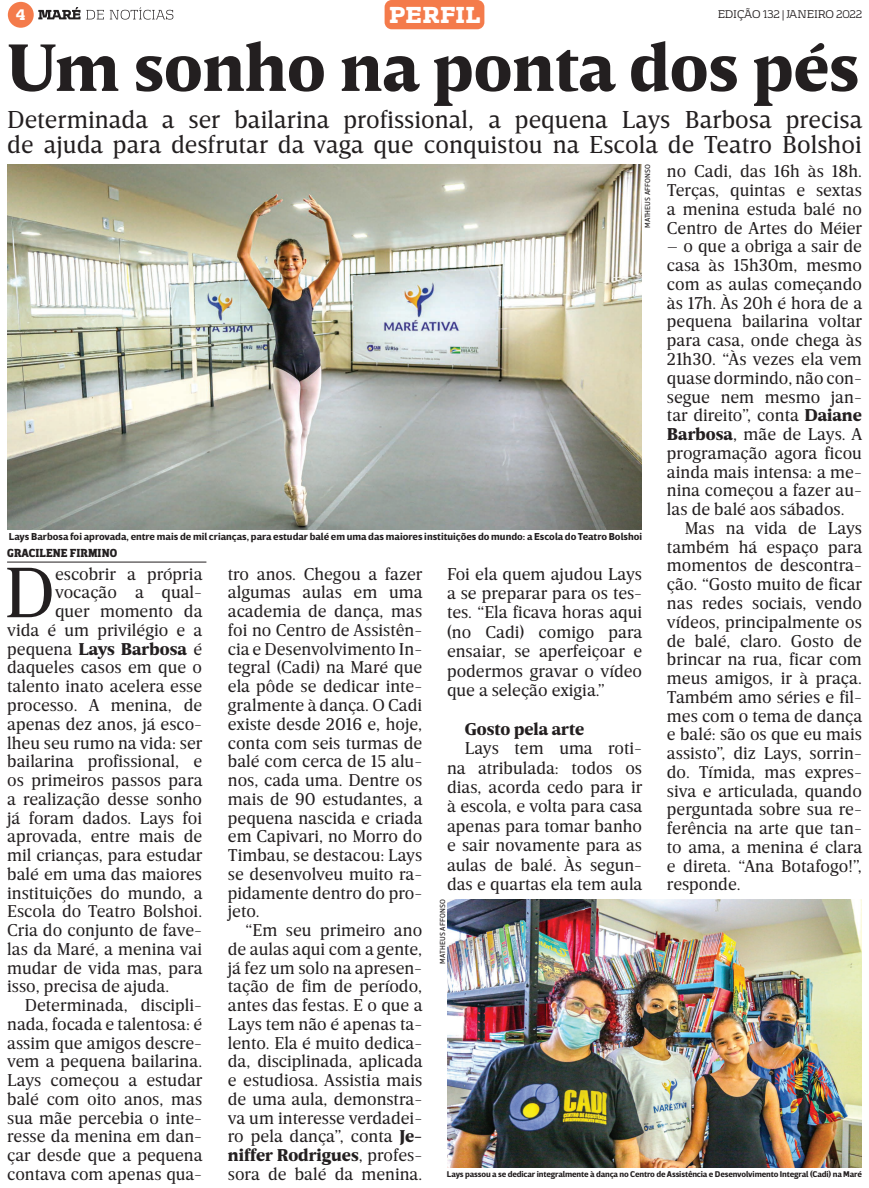
<style>
.page{position:relative;width:869px;height:1188px;background:#fff}
.page>*{position:absolute;margin:0;border:0;box-sizing:border-box;transform-origin:0 0}
.t1{font:72.62px "Breve News";color:#231f20}
.t2{font:900 68.25px "Breve Text";color:#231f20}
.t3{font:25px/25px "Breve Text";color:#231f20}
.t4{font:900 20.88px "Vezus Serif W01";color:#fff}
.t5{font:17.5px/18.8px "Breve News";color:#231f20;text-align:justify}
.t6{font:900 17.5px "Breve News";color:#231f20}
.t7{font:900 13.75px "Vezus Serif W01";color:#fff}
.t8{font:900 11.25px "Breve Slab Title";letter-spacing:.01em;color:#231f20}
.t9{font:700 10.25px "Breve Sans Text";color:#231f20}
.t10{font:10px "Vezus Serif W01";color:#231f20}
.t11{font:700 8.5px "Breve Sans Text";letter-spacing:-.015em;color:#231f20}
.t12{font:7.5px "Breve Sans Text";letter-spacing:.01em;color:#231f20}
.s1{font-weight:900}
.s2{font-weight:400}
</style>
<div class="page">
<img style="left:7px;top:164px;width:634px;height:365px">
<hr style="left:7px;top:561px;width:199px;height:1px;background:#231f20">
<div style="left:384px;top:0;width:100px;height:29px;background:#f47b4b;border-radius:7px"></div>
<img style="left:447px;top:899px;width:414px;height:267px">
<svg style="left:38px;top:7px;width:42px;height:12px"></svg>
<svg style="left:86px;top:10px;width:18px;height:9px"></svg>
<svg style="left:110px;top:7px;width:63px;height:13px"></svg>
<div style="left:8px;top:2px;width:26px;height:26px;background:#f47b4b;border-radius:50%"></div>
<p class="t4" style="left:389px;top:1px;width:93px">PERFIL</p>
<p class="t7" style="left:16px;top:5px;width:11px">4</p>
<p class="t10" style="left:717px;top:8px;width:146px">EDIÇÃO 132 | JANEIRO 2022</p>
<h2 class="t2" style="left:7px;top:28px;width:853px">Um sonho na ponta dos pés</h2>
<h3 class="t3" style="left:7px;top:107px;width:856px">Determinada a ser bailarina profissional, a pequena Lays Barbosa precisa de ajuda para desfrutar da vaga que conquistou na Escola de Teatro Bolshoi</h3>
<p class="t12" style="left:643px;top:228px;width:66px;rotate:-90deg">MATHEUS AFFONSO</p>
<p class="t5" style="left:666px;top:162px;width:197px">no Cadi, das 16h às 18h.<br>Terças, quintas e sextas a menina estuda balé no Centro de Artes do Méier</p>
<p class="t5" style="left:666px;top:237px;width:197px">– o que a obriga a sair de casa às 15h30m, mesmo com as aulas começando às 17h. Às 20h é hora de a pequena bailarina voltar para casa, onde chega às 21h30. “Às vezes ela vem quase dormindo, não con&shy;segue nem mesmo jan&shy;tar direito”, conta <span class="s1">Daiane Barbosa</span>, mãe de Lays. A programação agora ficou ainda mais intensa: a me&shy;nina começou a fazer au&shy;las de balé aos sábados.</p>
<p class="t5" style="left:666px;top:518px;width:197px;text-indent:18px">Mas na vida de Lays também há espaço para momentos de descontra&shy;ção. “Gosto muito de ficar nas redes sociais, vendo vídeos, principalmente os de balé, claro. Gosto de brincar na rua, ficar com meus amigos, ir à praça.<br>Também amo séries e fil&shy;mes com o tema de dança e balé: são os que eu mais assisto”, diz Lays, sorrin&shy;do. Tímida, mas expres&shy;siva e articulada, quando perguntada sobre sua re&shy;ferência na arte que tan&shy;to ama, a menina é clara e direta. “Ana Botafogo!”, responde.</p>
<p class="t9" style="left:9px;top:530px;width:634px">Lays Barbosa foi aprovada, entre mais de mil crianças, para estudar balé em uma das maiores instituições do mundo: a Escola do Teatro Bolshoi</p>
<p class="t8" style="left:7px;top:545px;width:111px">GRACILENE FIRMINO</p>
<h1 class="t1" style="left:4px;top:551px;width:52px">D</h1>
<p class="t5" style="left:55px;top:564px;width:149px">escobrir a própria</p>
<p class="t5" style="left:228px;top:564px;width:196px">tro anos. Chegou a fazer algumas aulas em uma academia de dança, mas foi no Centro de Assistên&shy;cia e Desenvolvimento In&shy;tegral (Cadi) na Maré que ela pôde se dedicar inte&shy;gralmente à dança. O Cadi existe desde 2016 e, hoje, conta com seis turmas de balé com cerca de 15 alu&shy;nos, cada uma. Dentre os mais de 90 estudantes, a pequena nascida e criada em Capivari, no Morro do Timbau, se destacou: Lays se desenvolveu muito ra&shy;pidamente dentro do pro&shy;jeto.</p>
<p class="t5" style="left:228px;top:920px;width:196px;text-indent:18px">“Em seu primeiro ano de aulas aqui com a gente, já fez um solo na apresen&shy;tação de fim de período, antes das festas. E o que a Lays tem não é apenas ta&shy;lento. Ela é muito dedica&shy;da, disciplinada, aplicada e estudiosa. Assistia mais de uma aula, demonstra&shy;va um interesse verdadei&shy;ro pela dança”, conta <span class="s1">Je&shy;niffer Rodrigues</span>, profes&shy;sora de balé da menina.</p>
<p class="t5" style="left:447px;top:564px;width:197px;line-height:19.4px">Foi ela quem ajudou Lays a se preparar para os tes&shy;tes. “Ela ficava horas aqui (no Cadi) comigo para ensaiar, se aperfeiçoar e podermos gravar o vídeo que a seleção exigia.”</p>
<p class="t6" style="left:464px;top:718px;width:121px">Gosto pela arte</p>
<p class="t5" style="left:447px;top:738px;width:197px;line-height:19.4px;text-indent:18px">Lays tem uma roti&shy;na atribulada: todos os dias, acorda cedo para ir à escola, e volta para casa apenas para tomar banho e sair novamente para as aulas de balé. Às segun&shy;das e quartas ela tem aula</p>
<p class="t5" style="left:55px;top:583px;width:148px">vocação a qual-</p>
<p class="t5" style="left:55px;top:602px;width:149px">quer momento da</p>
<p class="t5" style="left:7px;top:620px;width:197px">vida é um privilégio e a</p>
<p class="t6" style="left:7px;top:638px;width:196px"><span class="s2">pequena</span> Lays Barbosa <span class="s2">é</span></p>
<p class="t5" style="left:7px;top:658px;width:196px">daqueles casos em que o</p>
<p class="t5" style="left:7px;top:677px;width:196px">talento inato acelera esse</p>
<p class="t5" style="left:7px;top:695px;width:196px">processo. A menina, de</p>
<p class="t5" style="left:7px;top:714px;width:196px">apenas dez anos, já esco-</p>
<p class="t5" style="left:7px;top:733px;width:197px">lheu seu rumo na vida: ser</p>
<p class="t5" style="left:7px;top:752px;width:196px">bailarina profissional, e</p>
<p class="t5" style="left:7px;top:770px;width:197px">os primeiros passos para</p>
<p class="t5" style="left:7px;top:789px;width:196px">a realização desse sonho</p>
<p class="t5" style="left:7px;top:808px;width:196px">já foram dados. Lays foi</p>
<p class="t5" style="left:7px;top:827px;width:196px">aprovada, entre mais de</p>
<p class="t5" style="left:7px;top:845px;width:197px">mil crianças, para estudar</p>
<p class="t5" style="left:7px;top:864px;width:196px">balé em uma das maiores</p>
<p class="t5" style="left:7px;top:883px;width:197px">instituições do mundo, a</p>
<p class="t5" style="left:7px;top:902px;width:196px">Escola do Teatro Bolshoi.</p>
<p class="t5" style="left:7px;top:920px;width:196px">Cria do conjunto de fave-</p>
<p class="t5" style="left:7px;top:939px;width:196px">las da Maré, a menina vai</p>
<p class="t5" style="left:7px;top:958px;width:197px">mudar de vida mas, para</p>
<p class="t5" style="left:7px;top:976px;width:163px">isso, precisa de ajuda.</p>
<p class="t5" style="left:25px;top:995px;width:179px">Determinada, discipli-</p>
<p class="t5" style="left:7px;top:1014px;width:196px">nada, focada e talentosa: é</p>
<p class="t5" style="left:7px;top:1033px;width:196px">assim que amigos descre-</p>
<p class="t5" style="left:7px;top:1051px;width:196px">vem a pequena bailarina.</p>
<p class="t5" style="left:7px;top:1070px;width:197px">Lays começou a estudar</p>
<p class="t5" style="left:7px;top:1089px;width:196px">balé com oito anos, mas</p>
<p class="t5" style="left:7px;top:1108px;width:196px">sua mãe percebia o inte-</p>
<p class="t5" style="left:7px;top:1126px;width:196px">resse da menina em dan-</p>
<p class="t5" style="left:7px;top:1145px;width:197px">çar desde que a pequena</p>
<p class="t5" style="left:7px;top:1164px;width:196px">contava com apenas qua-</p>
<p class="t12" style="left:438px;top:963px;width:66px;rotate:-90deg">MATHEUS AFFONSO</p>
<p class="t11" style="left:447px;top:1168px;width:416px">Lays passou a se dedicar integralmente à dança no Centro de Assistência e Desenvolvimento Integral (Cadi) na Maré</p>
</div>
